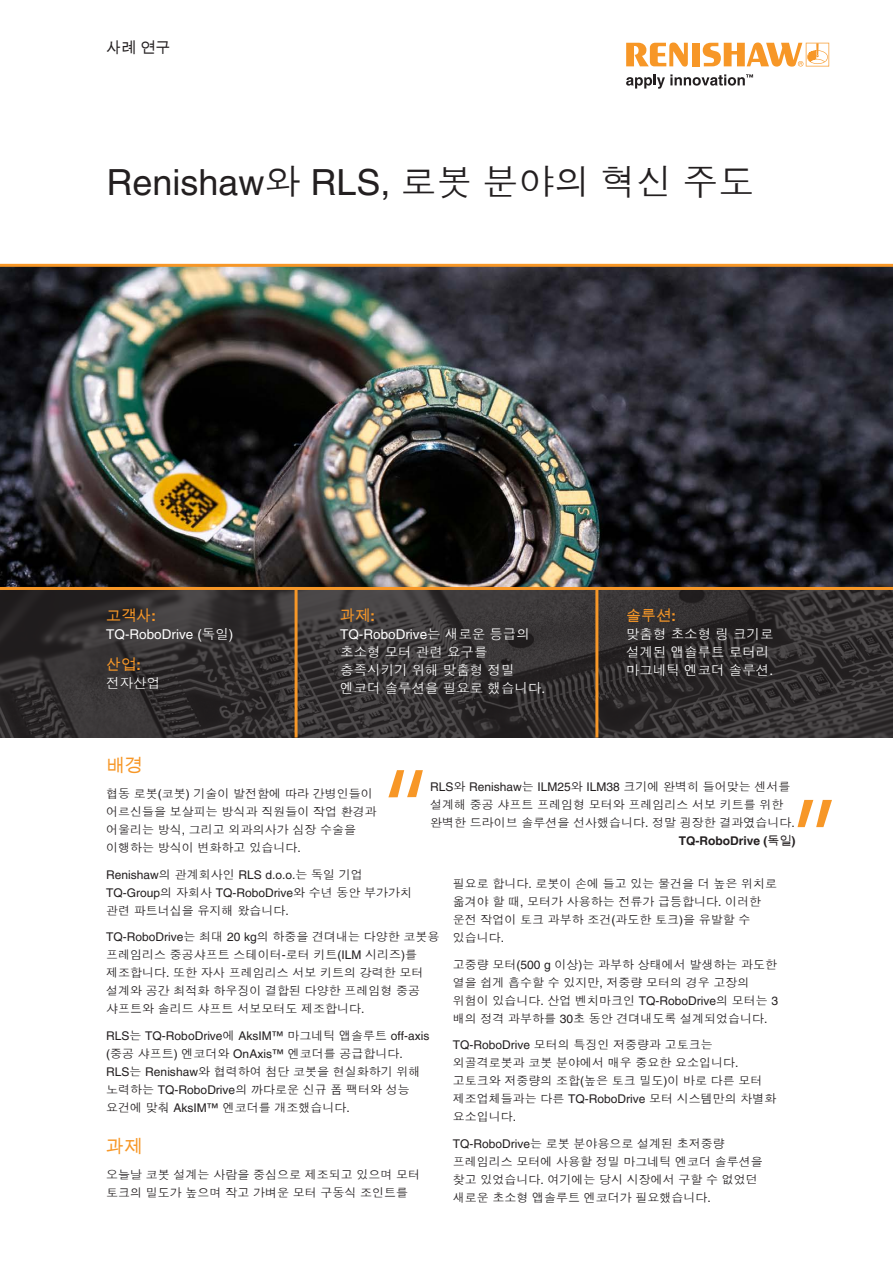
<style>
.page{position:relative;width:893px;height:1263px;background:#fff}
.page>*{position:absolute;margin:0;border:0;box-sizing:border-box;transform-origin:0 0}
.Case_study__Title_24{font:36px "Helvetica LT Pro";color:#231f20}
.Main_body_heading_te{font:18px "Arial Unicode MS";color:#f79727}
.Industry_box__Headin{font:15px "Arial Unicode MS";color:#f79727}
.Case_study__Front_pa{font:15px "Arial Unicode MS";color:#231f20}
.Industry_box__Main_t{font:13.5px/18px "Dotum Che";color:#fff}
.Main_body_text_8pt{font:13.5px/18px "Dotum Che";color:#fff}
.Industry_box__Main_t-2{font:13.5px "Helvetica LT Pro";color:#fff}
.Main_body_text_8pt-2{font:12px/18px "Dotum Che";color:#231f20}
.Main_body_text_8pt-3{font:12px/18px "Helvetica LT Pro";color:#231f20}
.t1{font:700 12px "Helvetica LT Pro";color:#231f20}
.s1{font-family:"Dotum Che"}
.s2{font-family:"Helvetica LT Pro";font-weight:700}
.s3{font-family:"Helvetica LT Pro"}
.s4{font-family:"Arial Unicode MS";font-weight:400}
</style>
<div class="page">
<svg style="left:0;top:590px;width:893px;height:147px;background:#343031"></svg>
<hr style="left:295px;top:589px;width:3px;height:148px;background:#f79727">
<hr style="left:595px;top:589px;width:3px;height:148px;background:#f79727">
<svg style="left:626px;top:43px;width:62px;height:24px"></svg>
<div style="left:692px;top:43px;width:8px;height:23px;background:#f79727"></div>
<svg style="left:703px;top:43px;width:126px;height:24px"></svg>
<svg style="left:626px;top:74px;width:127px;height:15px"></svg>
<img style="left:0;top:264px;width:893px;height:326px">
<svg style="left:388px;top:770px;width:35px;height:27px"></svg>
<svg style="left:797px;top:800px;width:35px;height:27px"></svg>
<p class="Case_study__Front_pa" style="left:106px;top:37px;width:66px">사례 연구</p>
<p class="Case_study__Title_24" style="left:106px;top:162px;width:650px">Renishaw<span class="s1">와</span> RLS, <span class="s1">로봇 분야의 혁신 주도</span></p>
<p class="Industry_box__Headin" style="left:106px;top:605px;width:51px">고객사<span class="s2">:</span></p>
<p class="Industry_box__Main_t-2" style="left:106px;top:626px;width:129px">TQ-RoboDrive (<span class="s1">독일</span>)</p>
<p class="Industry_box__Headin" style="left:106px;top:653px;width:36px">산업<span class="s2">:</span></p>
<p class="Industry_box__Main_t" style="left:106px;top:674px;width:55px">전자산업</p>
<p class="Industry_box__Headin" style="left:340px;top:605px;width:36px">과제<span class="s2">:</span></p>
<p class="Industry_box__Main_t" style="left:340px;top:625px;width:207px"><span class="s3">TQ-RoboDrive</span>는 새로운 등급의 초소형 모터 관련 요구를 충족시키기 위해 맞춤형 정밀 엔코더 솔루션을 필요로 했습니다<span class="s3">.</span></p>
<p class="Industry_box__Headin" style="left:626px;top:605px;width:51px">솔루션<span class="s2">:</span></p>
<p class="Main_body_text_8pt" style="left:626px;top:625px;width:149px">맞춤형 초소형 링 크기로 설계된 앱솔루트 로터리 마그네틱 엔코더 솔루션<span class="s3">.</span></p>
<p class="Main_body_heading_te" style="left:106px;top:752px;width:37px">배경</p>
<p class="Main_body_text_8pt-2" style="left:106px;top:785px;width:272px">협동 로봇<span class="s3">(</span>코봇<span class="s3">)</span> 기술이 발전함에 따라 간병인들이 어르신들을 보살피는 방식과 직원들이 작업 환경과 어울리는 방식<span class="s3">,</span> 그리고 외과의사가 심장 수술을 이행하는 방식이 변화하고 있습니다<span class="s3">.</span></p>
<p class="Main_body_text_8pt-3" style="left:106px;top:865px;width:307px">Renishaw<span class="s1">의 관계회사인</span> RLS d.o.o.<span class="s1">는 독일 기업<br></span>TQ-Group<span class="s1">의 자회사</span> TQ-RoboDrive<span class="s1">와 수년 동안 부가가치 관련 파트너십을 유지해 왔습니다</span>.</p>
<p class="Main_body_text_8pt-2" style="left:106px;top:928px;width:335px"><span class="s3">TQ-RoboDrive</span>는 최대 <span class="s3">20 kg</span>의 하중을 견뎌내는 다양한 코봇용 프레임리스 중공샤프트 스테이터<span class="s3">-</span>로터 키트<span class="s3">(ILM</span> 시리즈<span class="s3">)</span>를 제조합니다<span class="s3">.</span> 또한 자사 프레임리스 서보 키트의 강력한 모터 설계와 공간 최적화 하우징이 결합된 다양한 프레임형 중공 샤프트와 솔리드 샤프트 서보모터도 제조합니다<span class="s3">.</span></p>
<p class="Main_body_text_8pt-2" style="left:106px;top:1026px;width:325px"><span class="s3">RLS</span>는 <span class="s3">TQ-RoboDrive</span>에 <span class="s3">AksIM™</span> 마그네틱 앱솔루트 <span class="s3">off-axis (</span>중공 샤프트<span class="s3">)</span> 엔코더와 <span class="s3">OnAxis™</span> 엔코더를 공급합니다<span class="s3">.<br>RLS</span>는 <span class="s3">Renishaw</span>와 협력하여 첨단 코봇을 현실화하기 위해 노력하는 <span class="s3">TQ-RoboDrive</span>의 까다로운 신규 폼 팩터와 성능 요건에 맞춰 <span class="s3">AksIM™</span> 엔코더를 개조했습니다<span class="s3">.</span></p>
<p class="Main_body_heading_te" style="left:106px;top:1133px;width:37px">과제</p>
<p class="Main_body_text_8pt-2" style="left:106px;top:1166px;width:315px">오늘날 코봇 설계는 사람을 중심으로 제조되고 있으며 모터 토크의 밀도가 높으며 작고 가벼운 모터 구동식 조인트를</p>
<p class="Main_body_text_8pt-2" style="left:430px;top:778px;width:366px"><span class="s3">RLS</span>와 <span class="s3">Renishaw</span>는 <span class="s3">ILM25</span>와 <span class="s3">ILM38</span> 크기에 완벽히 들어맞는 센서를 설계해 중공 샤프트 프레임형 모터와 프레임리스 서보 키트를 위한 완벽한 드라이브 솔루션을 선사했습니다<span class="s3">.</span> 정말 굉장한 결과였습니다<span class="s3">.</span></p>
<p class="t1" style="left:679px;top:833px;width:118px">TQ-RoboDrive (<span class="s4">독일</span>)</p>
<p class="Main_body_text_8pt-2" style="left:453px;top:875px;width:326px">필요로 합니다<span class="s3">.</span> 로봇이 손에 들고 있는 물건을 더 높은 위치로 옮겨야 할 때<span class="s3">,</span> 모터가 사용하는 전류가 급등합니다<span class="s3">.</span> 이러한 운전 작업이 토크 과부하 조건<span class="s3">(</span>과도한 토크<span class="s3">)</span>을 유발할 수 있습니다<span class="s3">.</span></p>
<p class="Main_body_text_8pt-2" style="left:453px;top:955px;width:327px">고중량 모터<span class="s3">(500 g</span> 이상<span class="s3">)</span>는 과부하 상태에서 발생하는 과도한 열을 쉽게 흡수할 수 있지만<span class="s3">,</span> 저중량 모터의 경우 고장의 위험이 있습니다<span class="s3">.</span> 산업 벤치마크인 <span class="s3">TQ-RoboDrive</span>의 모터는 <span class="s3">3 </span>배의 정격 과부하를 <span class="s3">30</span>초 동안 견뎌내도록 설계되었습니다<span class="s3">.</span></p>
<p class="Main_body_text_8pt-2" style="left:453px;top:1036px;width:325px"><span class="s3">TQ-RoboDrive</span> 모터의 특징인 저중량과 고토크는 외골격로봇과 코봇 분야에서 매우 중요한 요소입니다<span class="s3">. </span>고토크와 저중량의 조합<span class="s3">(</span>높은 토크 밀도<span class="s3">)</span>이 바로 다른 모터 제조업체들과는 다른 <span class="s3">TQ-RoboDrive</span> 모터 시스템만의 차별화 요소입니다<span class="s3">.</span></p>
<p class="Main_body_text_8pt-2" style="left:453px;top:1134px;width:312px"><span class="s3">TQ-RoboDrive</span>는 로봇 분야용으로 설계된 초저중량 프레임리스 모터에 사용할 정밀 마그네틱 엔코더 솔루션을 찾고 있었습니다<span class="s3">.</span> 여기에는 당시 시장에서 구할 수 없었던 새로운 초소형 앱솔루트 엔코더가 필요했습니다<span class="s3">.</span></p>
</div>
